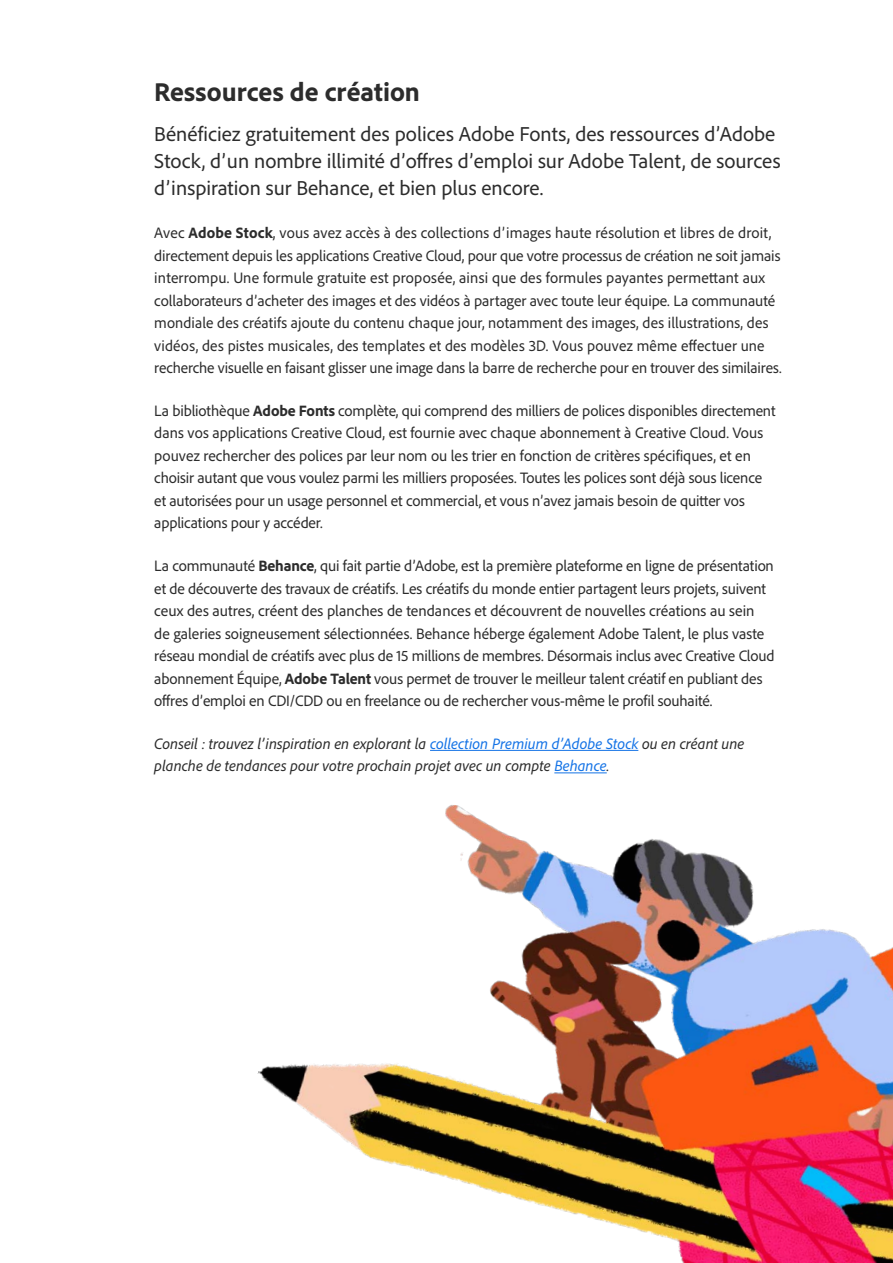
<style>
.page{position:relative;width:893px;height:1263px;background:#fff}
.page>*{position:absolute;margin:0;border:0;box-sizing:border-box;transform-origin:0 0}
.t1{font:800 27px "Adobe Clean";color:#2c2c2c}
.t2{font:21px/27px "Adobe Clean";color:#2c2c2c}
.t3{font:15.75px/22.5px "Adobe Clean";color:#2c2c2c}
.t4{font:italic 15.75px/22.5px "Adobe Clean";letter-spacing:.005em;color:#2c2c2c}
.s1{font-weight:800}
.s2{color:#1473e6}
</style>
<div class="page">
<hr style="left:430px;top:750px;width:208px;height:1px;background:#1473e6">
<hr style="left:554px;top:772px;width:53px;height:1px;background:#1473e6">
<img style="left:257px;top:805px;width:636px;height:458px">
<h1 class="t1" style="left:154px;top:74px;width:267px">Ressources de création</h1>
<h2 class="t2" style="left:154px;top:120px;width:628px">Bénéficiez gratuitement des polices Adobe Fonts, des ressources d’Adobe<br>Stock, d’un nombre illimité d’offres d’emploi sur Adobe Talent, de sources d’inspiration sur Behance, et bien plus encore.</h2>
<p class="t3" style="left:154px;top:221px;width:629px">Avec <span class="s1">Adobe Stock</span>, vous avez accès à des collections d’images haute résolution et libres de droit, directement depuis les applications Creative Cloud, pour que votre processus de création ne soit jamais interrompu. Une formule gratuite est proposée, ainsi que des formules payantes permettant aux collaborateurs d’acheter des images et des vidéos à partager avec toute leur équipe. La communauté mondiale des créatifs ajoute du contenu chaque jour, notamment des images, des illustrations, des vidéos, des pistes musicales, des templates et des modèles 3D. Vous pouvez même effectuer une recherche visuelle en faisant glisser une image dans la barre de recherche pour en trouver des similaires.</p>
<p class="t3" style="left:154px;top:399px;width:623px">La bibliothèque <span class="s1">Adobe Fonts</span> complète, qui comprend des milliers de polices disponibles directement dans vos applications Creative Cloud, est fournie avec chaque abonnement à Creative Cloud. Vous pouvez rechercher des polices par leur nom ou les trier en fonction de critères spécifiques, et en choisir autant que vous voulez parmi les milliers proposées. Toutes les polices sont déjà sous licence et autorisées pour un usage personnel et commercial, et vous n’avez jamais besoin de quitter vos applications pour y accéder.</p>
<p class="t3" style="left:154px;top:554px;width:622px">La communauté <span class="s1">Behance</span>, qui fait partie d’Adobe, est la première plateforme en ligne de présentation et de découverte des travaux de créatifs. Les créatifs du monde entier partagent leurs projets, suivent ceux des autres, créent des planches de tendances et découvrent de nouvelles créations au sein<br>de galeries soigneusement sélectionnées. Behance héberge également Adobe Talent, le plus vaste réseau mondial de créatifs avec plus de 15 millions de membres. Désormais inclus avec Creative Cloud abonnement Équipe, <span class="s1">Adobe Talent</span> vous permet de trouver le meilleur talent créatif en publiant des offres d’emploi en CDI/CDD ou en freelance ou de rechercher vous-même le profil souhaité.</p>
<p class="t4" style="left:154px;top:732px;width:592px">Conseil : trouvez l’inspiration en explorant la <span class="s2">collection Premium d’Adobe Stock</span> ou en créant une planche de tendances pour votre prochain projet avec un compte <span class="s2">Behance</span>.</p>
</div>
